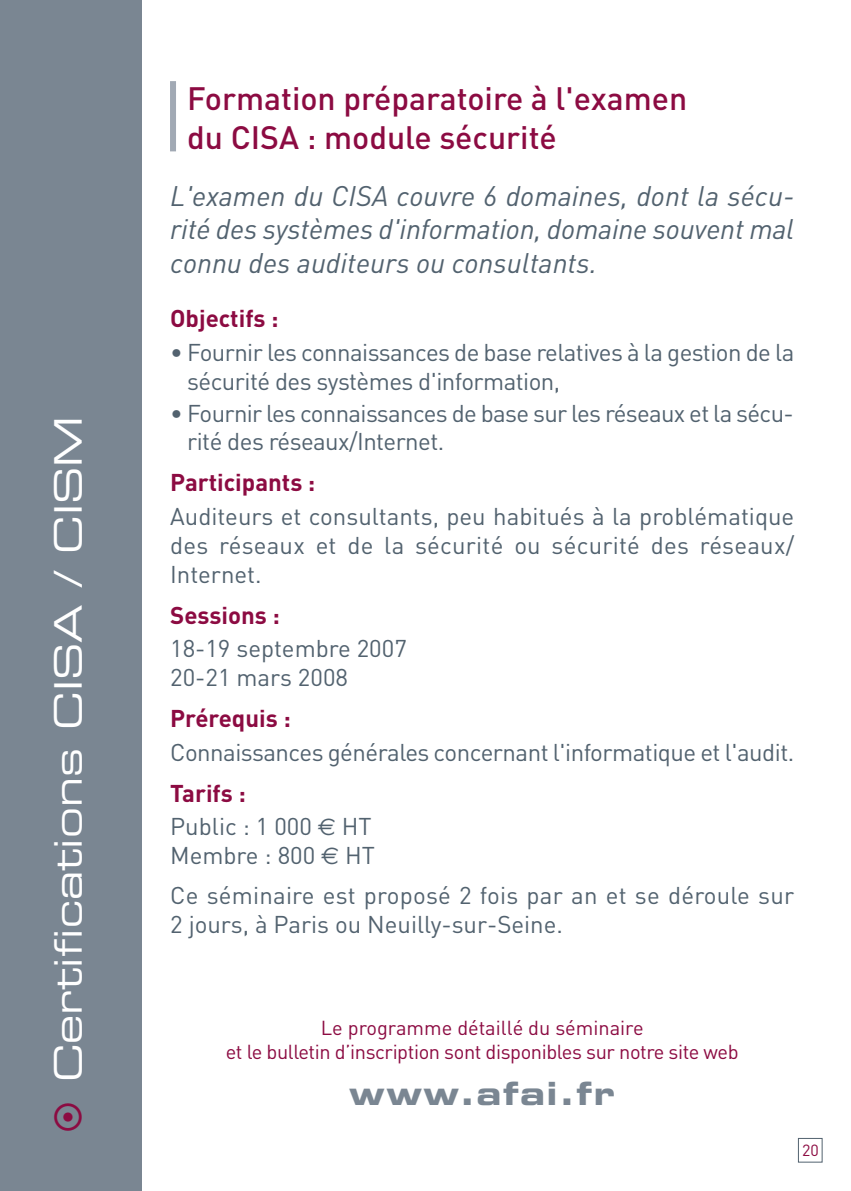
<style>
.page{position:relative;width:851px;height:1191px;background:#fff}
.page>*{position:absolute;margin:0;border:0;box-sizing:border-box;transform-origin:0 0}
.t1{font:38px "Eurostile Extended Two";color:#fff}
.t2{font:500 32px/38.4px "DIN";color:#8c0b42}
.t3{font:32px "Eurostile Bold Extended Two";letter-spacing:.05em;color:#7a8692}
.t4{font:italic 28px/33.6px "DIN";color:#52626f;text-align:justify}
.t5{font:24px/28.8px "DIN";letter-spacing:-.02em;color:#52626f}
.t6{font:24px/28.8px "DIN";color:#52626f}
.t7{font:24px/40.2px "DIN";letter-spacing:.01em;color:#52626f}
.t8{font:700 24px "DIN";color:#8c0b42}
.t9{font:20px/24px "DIN";letter-spacing:-.02em;color:#8c0b42;text-align:center}
.t10{font:16px "DIN";color:#8c0b42}
.s1{font-weight:700;color:#8c0b42}
.s2{font-family:"Euro Sans"}
</style>
<div class="page">
<div style="left:797px;top:1138px;width:25px;height:24px;border:1px solid #52626f"></div>
<div style="left:0;top:0;width:142px;height:1191px;background:#7a8692"></div>
<div style="left:170px;top:81px;width:6px;height:70px;background:#a1a9b4"></div>
<h1 class="t1" style="left:54px;top:1082px;width:667px;rotate:-90deg">Certifications CISA / CISM</h1>
<h2 class="t2" style="left:187px;top:83px;width:501px">Formation préparatoire à l'examen du CISA : module sécurité</h2>
<p class="t4" style="left:170px;top:182px;width:625px">L'examen du CISA couvre 6 domaines, dont la sécu&shy;rité des systèmes d'information, domaine souvent mal connu des auditeurs ou consultants.</p>
<p class="t8" style="left:170px;top:310px;width:110px">Objectifs :</p>
<p class="t5" style="left:187px;top:341px;width:608px;text-indent:-17px">• Fournir les connaissances de base relatives à la gestion de la sécurité des systèmes d'information,</p>
<p class="t5" style="left:187px;top:401px;width:608px;text-indent:-17px">• Fournir les connaissances de base sur les réseaux et la sécu&shy;rité des réseaux/Internet.</p>
<p class="t8" style="left:170px;top:474px;width:147px">Participants :</p>
<p class="t5" style="left:170px;top:505px;width:625px;text-align:justify">Auditeurs et consultants, peu habitués à la problématique des réseaux et de la sécurité ou sécurité des réseaux/ Internet.</p>
<p class="t8" style="left:170px;top:606px;width:111px">Sessions :</p>
<p class="t6" style="left:170px;top:637px;width:238px">18-19 septembre 2007<br>20-21 mars 2008</p>
<p class="t8" style="left:170px;top:710px;width:122px">Prérequis :</p>
<p class="t5" style="left:170px;top:740px;width:625px">Connaissances générales concernant l'informatique et l'audit.</p>
<p class="t6" style="left:170px;top:779px;width:203px;line-height:33.8px"><span class="s1">Tarifs :<br></span>Public : 1 000 <span class="s2">€</span> HT</p>
<p class="t7" style="left:170px;top:838px;width:625px">Membre : 800 <span class="s2">€</span> HT<br>Ce séminaire est proposé 2 fois par an et se déroule sur</p>
<p class="t6" style="left:170px;top:913px;width:394px">2 jours, à Paris ou Neuilly-sur-Seine.</p>
<p class="t9" style="left:226px;top:1018px;width:514px">Le programme détaillé du séminaire<br>et le bulletin d’inscription sont disponibles sur notre site web</p>
<h2 class="t3" style="left:349px;top:1082px;width:268px">www.afai.fr</h2>
<p class="t10" style="left:801px;top:1144px;width:18px">20</p>
</div>
